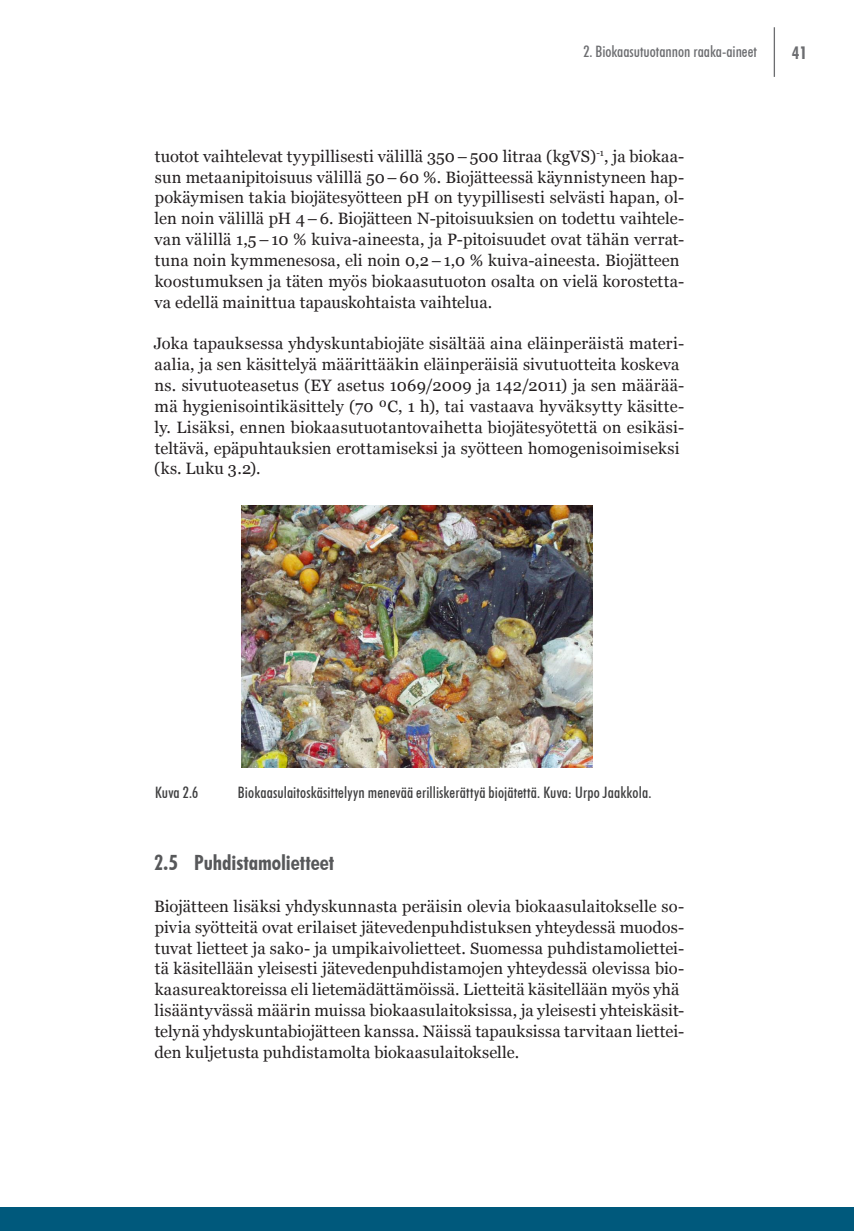
<style>
.page{position:relative;width:854px;height:1231px;background:#fff}
.page>*{position:absolute;margin:0;border:0;box-sizing:border-box;transform-origin:0 0}
.Otsikko_1_1{font:700 condensed 21px "Futura BT";letter-spacing:-.005em;color:#57585a}
.t1{font:700 condensed 17.5px "Futura BT";color:#6c6d70}
.Leipäteksti{font:16.45px/20.8px "Georgia";letter-spacing:.01em;color:#231f20}
.kuvio_teksti{font:500 condensed 15.75px "Futura BT";letter-spacing:.01em;color:#3e3e3f}
.t2{font:500 condensed 15.75px "Futura BT";color:#6c6d70}
</style>
<div class="page">
<hr style="left:773px;top:27px;width:1px;height:50px;background:#6c6d70">
<div style="left:0;top:1207px;width:853px;height:23px;background:#00597c"></div>
<img style="left:241px;top:505px;width:351px;height:262px">
<p class="t2" style="left:583px;top:42px;width:175px">2. Biokaasutuotannon raaka-aineet</p>
<p class="t1" style="left:791px;top:42px;width:17px">41</p>
<p class="Leipäteksti" style="left:154px;top:146px;width:531px">tuotot vaihtelevat tyypillisesti välillä 350–500 litraa (kgVS)<sup>-1</sup>, ja biokaa&shy;sun metaanipitoisuus välillä 50–60 %. Biojätteessä käynnistyneen hap&shy;pokäymisen takia biojätesyötteen pH on tyypillisesti selvästi hapan, ol&shy;len noin välillä pH 4–6. Biojätteen N-pitoisuuksien on todettu vaihtele&shy;van välillä 1,5–10 % kuiva-aineesta, ja P-pitoisuudet ovat tähän verrat&shy;tuna noin kymmenesosa, eli noin 0,2–1,0 % kuiva-aineesta. Biojätteen koostumuksen ja täten myös biokaasutuoton osalta on vielä korostetta&shy;va edellä mainittua tapauskohtaista vaihtelua.</p>
<p class="Leipäteksti" style="left:154px;top:333px;width:532px">Joka tapauksessa yhdyskuntabiojäte sisältää aina eläinperäistä materi&shy;aalia, ja sen käsittelyä määrittääkin eläinperäisiä sivutuotteita koskeva ns. sivutuoteasetus (EY asetus 1069/2009 ja 142/2011) ja sen määrää&shy;mä hygienisointikäsittely (70 ºC, 1 h), tai vastaava hyväksytty käsitte&shy;ly. Lisäksi, ennen biokaasutuotantovaihetta biojätesyötettä on esikäsi&shy;teltävä, epäpuhtauksien erottamiseksi ja syötteen homogenisoimiseksi (ks. Luku 3.2).</p>
<p class="kuvio_teksti" style="left:155px;top:783px;width:45px">Kuva 2.6</p>
<p class="kuvio_teksti" style="left:238px;top:783px;width:415px">Biokaasulaitoskäsittelyyn menevää erilliskerättyä biojätettä. Kuva: Urpo Jaakkola.</p>
<p class="Otsikko_1_1" style="left:154px;top:850px;width:181px">2.5 Puhdistamolietteet</p>
<p class="Leipäteksti" style="left:154px;top:896px;width:531px">Biojätteen lisäksi yhdyskunnasta peräisin olevia biokaasulaitokselle so&shy;pivia syötteitä ovat erilaiset jätevedenpuhdistuksen yhteydessä muodos&shy;tuvat lietteet ja sako- ja umpikaivolietteet. Suomessa puhdistamoliettei&shy;tä käsitellään yleisesti jätevedenpuhdistamojen yhteydessä olevissa bio&shy;kaasureaktoreissa eli lietemädättämöissä. Lietteitä käsitellään myös yhä lisääntyvässä määrin muissa biokaasulaitoksissa, ja yleisesti yhteiskäsit&shy;telynä yhdyskuntabiojätteen kanssa. Näissä tapauksissa tarvitaan liettei&shy;den kuljetusta puhdistamolta biokaasulaitokselle.</p>
</div>
